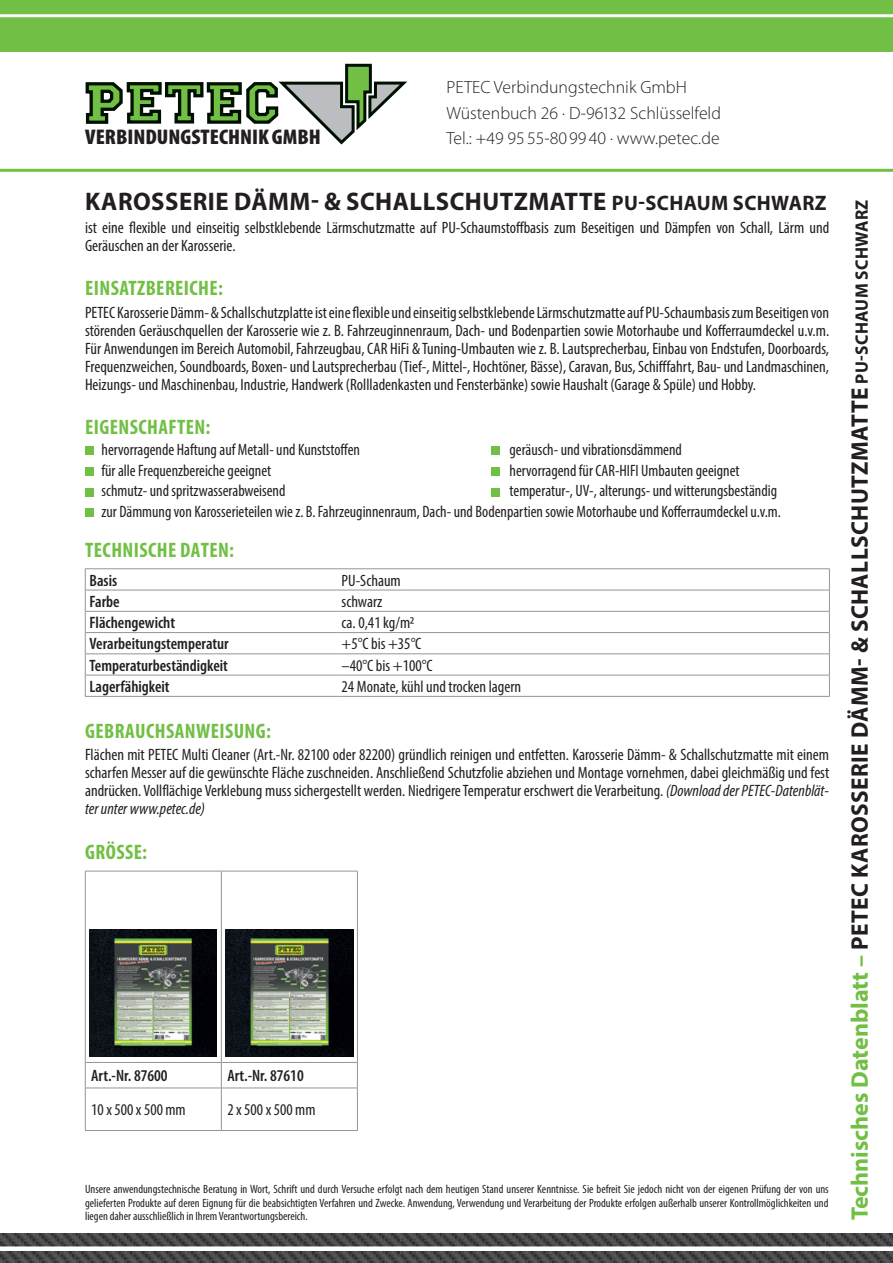
<style>
.page{position:relative;width:893px;height:1263px;background:#fff}
.page>*{position:absolute;margin:0;border:0;box-sizing:border-box;transform-origin:0 0}
.t1{font:700 25.5px "Myriad Pro";letter-spacing:.02em;color:#231f20}
.t2{font:700 24px "Myriad Pro";letter-spacing:.02em;color:#231f20}
.t3{font:900 condensed 21.3px "Myriad Pro";color:#231f20;scale:1.05 1}
.t4{font:700 condensed 21px "Myriad Pro";letter-spacing:.02em;color:#71bf44}
.t5{font:300 17.7px "Myriad Pro";color:#231f20}
.Textkörper_2{font:condensed 16.5px/18px "Myriad Pro";color:#231f20;text-align:justify}
.t6{font:600 condensed 16.5px "Myriad Pro";color:#231f20}
.Textkörper{font:condensed 12px/13.5px "Myriad Pro";color:#231f20;text-align:justify}
.s1{font-size:21px}
.s2{font-style:italic}
.s3{color:#71bf44}
.s4{font-size:18px}
</style>
<div class="page">
<div style="left:0;top:0;width:893px;height:51px;background:#71bf44"></div>
<hr style="left:0;top:14px;width:893px;height:3px;background:#fff">
<svg style="left:85px;top:63px;width:323px;height:82px"></svg>
<img style="left:0;top:1233px;width:893px;height:30px">
<div style="left:0;top:1246px;width:893px;height:5px;background:#fff"></div>
<div style="left:85px;top:446px;width:9px;height:9px;background:#71bf44"></div>
<div style="left:492px;top:446px;width:8px;height:9px;background:#71bf44"></div>
<div style="left:85px;top:467px;width:9px;height:8px;background:#71bf44"></div>
<div style="left:492px;top:467px;width:8px;height:8px;background:#71bf44"></div>
<div style="left:85px;top:488px;width:9px;height:8px;background:#71bf44"></div>
<div style="left:492px;top:488px;width:8px;height:8px;background:#71bf44"></div>
<div style="left:85px;top:508px;width:9px;height:9px;background:#71bf44"></div>
<svg style="left:337px;top:610px;width:492px;height:86px"></svg>
<hr style="left:85px;top:590px;width:252px;height:1px;background:#939598">
<hr style="left:85px;top:611px;width:252px;height:1px;background:#939598">
<hr style="left:85px;top:632px;width:252px;height:1px;background:#939598">
<hr style="left:85px;top:654px;width:252px;height:1px;background:#939598">
<hr style="left:85px;top:675px;width:252px;height:1px;background:#939598">
<hr style="left:85px;top:568px;width:252px;height:1px;background:#939598">
<hr style="left:337px;top:568px;width:493px;height:1px;background:#939598">
<svg style="left:85px;top:569px;width:1px;height:127px"></svg>
<hr style="left:85px;top:696px;width:252px;height:1px;background:#939598">
<hr style="left:337px;top:590px;width:493px;height:1px;background:#939598">
<hr style="left:337px;top:611px;width:493px;height:1px;background:#939598">
<hr style="left:337px;top:632px;width:493px;height:1px;background:#939598">
<hr style="left:337px;top:654px;width:493px;height:1px;background:#939598">
<hr style="left:337px;top:675px;width:493px;height:1px;background:#939598">
<svg style="left:829px;top:569px;width:1px;height:127px"></svg>
<hr style="left:337px;top:696px;width:493px;height:1px;background:#939598">
<hr style="left:85px;top:871px;width:136px;height:1px;background:#939598">
<hr style="left:85px;top:871px;width:1px;height:191px;background:#939598">
<hr style="left:221px;top:871px;width:137px;height:1px;background:#939598">
<hr style="left:221px;top:871px;width:1px;height:191px;background:#939598">
<hr style="left:357px;top:871px;width:1px;height:191px;background:#939598">
<hr style="left:85px;top:1062px;width:136px;height:1px;background:#939598">
<svg style="left:85px;top:1063px;width:1px;height:25px"></svg>
<hr style="left:221px;top:1062px;width:137px;height:1px;background:#939598">
<svg style="left:221px;top:1063px;width:1px;height:25px"></svg>
<svg style="left:357px;top:1063px;width:1px;height:25px"></svg>
<hr style="left:85px;top:1088px;width:136px;height:1px;background:#939598">
<hr style="left:85px;top:1088px;width:1px;height:42px;background:#939598">
<hr style="left:221px;top:1088px;width:137px;height:1px;background:#939598">
<hr style="left:221px;top:1088px;width:1px;height:42px;background:#939598">
<hr style="left:357px;top:1088px;width:1px;height:42px;background:#939598">
<hr style="left:85px;top:1130px;width:136px;height:1px;background:#939598">
<hr style="left:221px;top:1130px;width:137px;height:1px;background:#939598">
<img style="left:90px;top:929px;width:127px;height:127px">
<img style="left:226px;top:929px;width:127px;height:127px">
<hr style="left:0;top:169px;width:893px;height:3px;background:#71bf44">
<p class="t3" style="left:85px;top:124px;width:226px">VERBINDUNGSTECHNIK GMBH</p>
<p class="t5" style="left:446px;top:77px;width:242px">PETEC Verbindungstechnik GmbH</p>
<p class="t5" style="left:446px;top:102px;width:276px">Wüstenbuch 26 · D-96132 Schlüsselfeld</p>
<p class="t5" style="left:446px;top:128px;width:275px">Tel.: +49 95 55-80 99 40 · www.petec.de</p>
<p class="t1" style="left:85px;top:184px;width:743px">KAROSSERIE DÄMM- &amp; SCHALLSCHUTZMATTE <span class="s1">PU-SCHAUM SCHWARZ</span></p>
<p class="Textkörper_2" style="left:85px;top:218px;width:746px">ist eine flexible und einseitig selbstklebende Lärmschutzmatte auf PU-Schaumstoffbasis zum Beseitigen und Dämpfen von Schall, Lärm und<br>Geräuschen an der Karosserie.</p>
<p class="t4" style="left:85px;top:275px;width:139px">EINSATZBEREICHE:</p>
<p class="Textkörper_2" style="left:85px;top:303px;width:746px">PETEC Karosserie Dämm- &amp; Schallschutzplatte ist eine flexible und einseitig selbstklebende Lärmschutzmatte auf PU-Schaumbasis zum Beseitigen von störenden Geräuschquellen der Karosserie wie z. B. Fahrzeuginnenraum, Dach- und Bodenpartien sowie Motorhaube und Kofferraumdeckel u.v.m.<br>Für Anwendungen im Bereich Automobil, Fahrzeugbau, CAR HiFi &amp; Tuning-Umbauten wie z. B. Lautsprecherbau, Einbau von Endstufen, Doorboards, Frequenzweichen, Soundboards, Boxen- und Lautsprecherbau (Tief-, Mittel-, Hochtöner, Bässe), Caravan, Bus, Schifffahrt, Bau- und Landmaschinen, Heizungs- und Maschinenbau, Industrie, Handwerk (Rollladenkasten und Fensterbänke) sowie Haushalt (Garage &amp; Spüle) und Hobby.</p>
<p class="t4" style="left:85px;top:414px;width:127px">EIGENSCHAFTEN:</p>
<p class="Textkörper_2" style="left:102px;top:440px;width:260px">hervorragende Haftung auf Metall- und Kunststoffen</p>
<p class="Textkörper_2" style="left:510px;top:440px;width:174px">geräusch- und vibrationsdämmend</p>
<p class="Textkörper_2" style="left:102px;top:461px;width:171px">für alle Frequenzbereiche geeignet</p>
<p class="Textkörper_2" style="left:510px;top:461px;width:231px">hervorragend für CAR-HIFI Umbauten geeignet</p>
<p class="Textkörper_2" style="left:102px;top:482px;width:185px">schmutz- und spritzwasserabweisend</p>
<p class="Textkörper_2" style="left:510px;top:482px;width:269px">temperatur-, UV-, alterungs- und witterungsbeständig</p>
<p class="Textkörper_2" style="left:102px;top:502px;width:681px">zur Dämmung von Karosserieteilen wie z. B. Fahrzeuginnenraum, Dach- und Bodenpartien sowie Motorhaube und Kofferraumdeckel u.v.m.</p>
<p class="t4" style="left:85px;top:537px;width:150px">TECHNISCHE DATEN:</p>
<p class="t6" style="left:90px;top:570px;width:29px">Basis</p>
<p class="Textkörper_2" style="left:342px;top:571px;width:61px">PU-Schaum</p>
<p class="t6" style="left:90px;top:591px;width:32px">Farbe</p>
<p class="Textkörper_2" style="left:342px;top:592px;width:42px">schwarz</p>
<p class="t6" style="left:90px;top:612px;width:87px">Flächengewicht</p>
<p class="Textkörper_2" style="left:342px;top:613px;width:74px">ca. 0,41 kg/m2</p>
<p class="t6" style="left:90px;top:634px;width:141px">Verarbeitungstemperatur</p>
<p class="Textkörper_2" style="left:342px;top:635px;width:81px">+5°C bis +35°C</p>
<p class="t6" style="left:90px;top:655px;width:140px">Temperaturbeständigkeit</p>
<p class="Textkörper_2" style="left:342px;top:656px;width:92px">–40°C bis +100°C</p>
<p class="t6" style="left:90px;top:676px;width:82px">Lagerfähigkeit</p>
<p class="Textkörper_2" style="left:342px;top:677px;width:181px">24 Monate, kühl und trocken lagern</p>
<p class="t4" style="left:85px;top:718px;width:187px">GEBRAUCHSANWEISUNG:</p>
<p class="Textkörper_2" style="left:85px;top:745px;width:746px">Flächen mit PETEC Multi Cleaner (Art.-Nr. 82100 oder 82200) gründlich reinigen und entfetten. Karosserie Dämm- &amp; Schallschutzmatte mit einem scharfen Messer auf die gewünschte Fläche zuschneiden. Anschließend Schutzfolie abziehen und Montage vornehmen, dabei gleichmäßig und fest andrücken. Vollflächige Verklebung muss sichergestellt werden. Niedrigere Temperatur erschwert die Verarbeitung. <span class="s2">(Download der PETEC-Datenblät&shy;ter unter www.petec.de)</span></p>
<p class="t4" style="left:85px;top:838px;width:63px">GRÖSSE:</p>
<p class="t6" style="left:91px;top:1066px;width:78px">Art.-Nr. 87600</p>
<p class="t6" style="left:227px;top:1066px;width:78px">Art.-Nr. 87610</p>
<p class="Textkörper_2" style="left:91px;top:1101px;width:96px">10 x 500 x 500 mm</p>
<p class="Textkörper_2" style="left:227px;top:1101px;width:90px">2 x 500 x 500 mm</p>
<p class="Textkörper" style="left:85px;top:1182px;width:745px">Unsere anwendungstechnische Beratung in Wort, Schrift und durch Versuche erfolgt nach dem heutigen Stand unserer Kenntnisse. Sie befreit Sie jedoch nicht von der eigenen Prüfung der von uns gelieferten Produkte auf deren Eignung für die beabsichtigten Verfahren und Zwecke. Anwendung, Verwendung und Verarbeitung der Produkte erfolgen außerhalb unserer Kontrollmöglichkeiten und liegen daher ausschließlich in Ihrem Verantwortungsbereich.</p>
<p class="t2" style="left:844px;top:1220px;width:1022px;rotate:-90deg"><span class="s3">Technisches Datenblatt –</span> PETEC KAROSSERIE DÄMM- &amp; SCHALLSCHUTZMATTE <span class="s4">PU-SCHAUM SCHWARZ</span></p>
</div>
